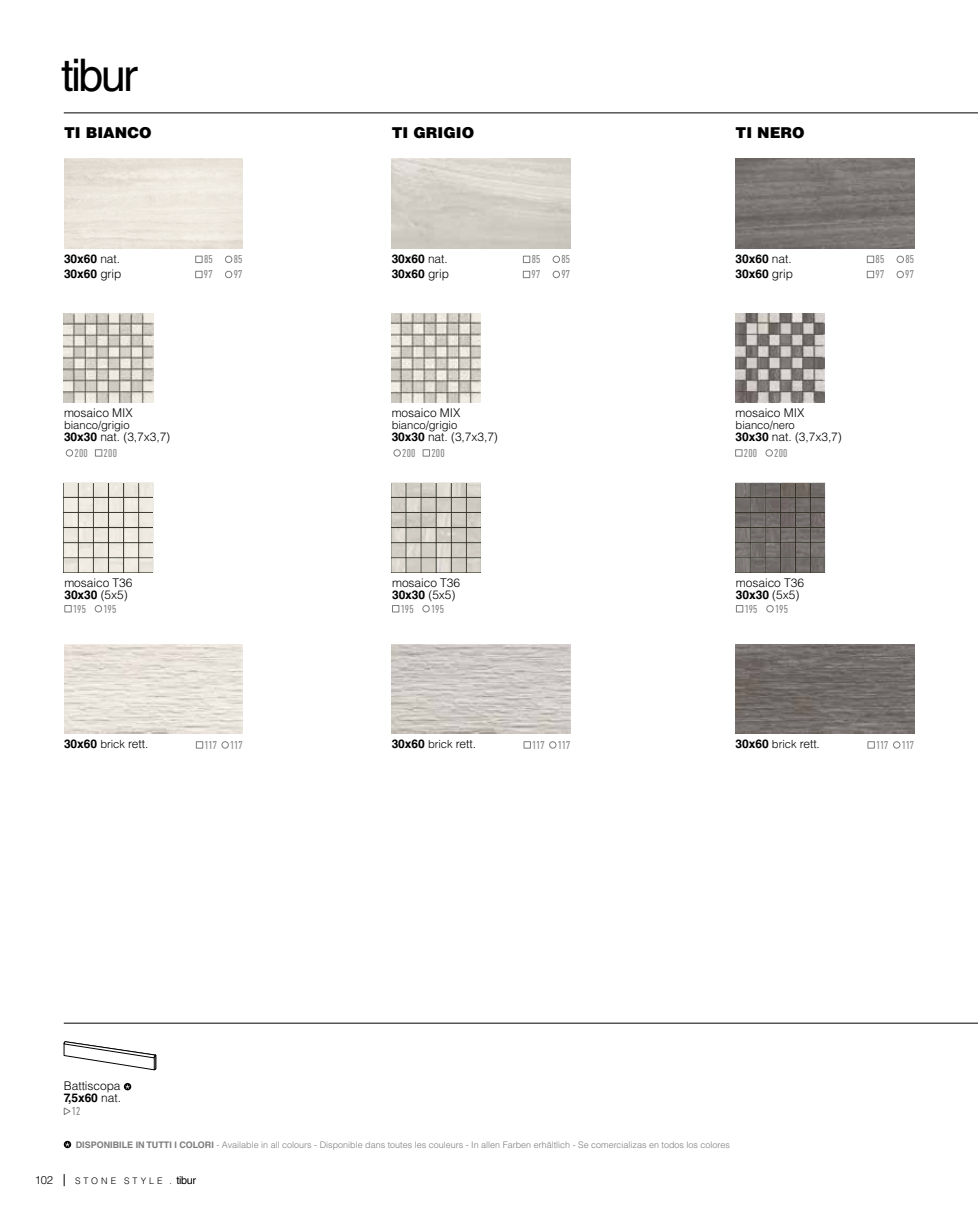
<style>
.page{position:relative;width:978px;height:1212px;background:#fff}
.page>*{position:absolute;margin:0;border:0;box-sizing:border-box;transform-origin:0 0}
.t1{font:45px "Helvetica LT Std";letter-spacing:-.06em;color:#000}
.t2{font:900 15px "Helvetica LT Std";color:#000}
.t3{font:300 12px/12px "Helvetica LT Std";letter-spacing:-.005em;color:#000}
.t4{font:700 12px "Helvetica LT Std";letter-spacing:-.005em;color:#000}
.t5{font:500 condensed 11.25px "DIN Pro";letter-spacing:.02em;color:#878787}
.t6{font:300 11.25px "Helvetica LT Std";letter-spacing:-.005em;color:#000}
.t7{font:300 9px "Helvetica LT Std";color:#7c7b7b}
.t8{font:300 9px "Helvetica LT Std";letter-spacing:.33em;color:#000}
.s1{font-weight:300}
.s2{font-weight:700}
.s3{font-weight:300;font-size:11.25px}
.s4{font-weight:400;font-size:10.8px}
</style>
<div class="page">
<svg style="left:64px;top:1141px;width:7px;height:7px"></svg>
<svg style="left:65px;top:1142px;width:5px;height:4px"></svg>
<hr style="left:64px;top:113px;width:914px;height:1px;background:#000">
<hr style="left:64px;top:1023px;width:914px;height:1px;background:#000">
<img style="left:736px;top:159px;width:178px;height:89px">
<img style="left:736px;top:644px;width:178px;height:89px">
<img style="left:392px;top:644px;width:178px;height:89px">
<img style="left:64px;top:644px;width:179px;height:89px">
<div style="left:867px;top:271px;width:7px;height:7px;border:1px solid #7c7b7b"></div>
<div style="left:523px;top:271px;width:7px;height:7px;border:1px solid #7c7b7b"></div>
<div style="left:195px;top:271px;width:7px;height:7px;border:1px solid #7c7b7b"></div>
<div style="left:897px;top:271px;width:7px;height:7px;border:1px solid #7c7b7b;border-radius:50%"></div>
<div style="left:553px;top:271px;width:7px;height:7px;border:1px solid #7c7b7b;border-radius:50%"></div>
<div style="left:225px;top:271px;width:7px;height:7px;border:1px solid #7c7b7b;border-radius:50%"></div>
<div style="left:867px;top:256px;width:7px;height:7px;border:1px solid #7c7b7b"></div>
<div style="left:523px;top:256px;width:7px;height:7px;border:1px solid #7c7b7b"></div>
<div style="left:195px;top:256px;width:7px;height:7px;border:1px solid #7c7b7b"></div>
<div style="left:868px;top:741px;width:7px;height:7px;border:1px solid #7c7b7b"></div>
<div style="left:524px;top:741px;width:7px;height:7px;border:1px solid #7c7b7b"></div>
<div style="left:196px;top:741px;width:7px;height:7px;border:1px solid #7c7b7b"></div>
<div style="left:897px;top:256px;width:7px;height:7px;border:1px solid #7c7b7b;border-radius:50%"></div>
<div style="left:553px;top:256px;width:7px;height:7px;border:1px solid #7c7b7b;border-radius:50%"></div>
<div style="left:225px;top:256px;width:7px;height:7px;border:1px solid #7c7b7b;border-radius:50%"></div>
<div style="left:893px;top:741px;width:7px;height:7px;border:1px solid #7c7b7b;border-radius:50%"></div>
<div style="left:549px;top:741px;width:7px;height:7px;border:1px solid #7c7b7b;border-radius:50%"></div>
<div style="left:222px;top:741px;width:7px;height:7px;border:1px solid #7c7b7b;border-radius:50%"></div>
<div style="left:736px;top:605px;width:7px;height:7px;border:1px solid #7c7b7b"></div>
<div style="left:392px;top:605px;width:7px;height:7px;border:1px solid #7c7b7b"></div>
<div style="left:65px;top:605px;width:7px;height:7px;border:1px solid #7c7b7b"></div>
<div style="left:735px;top:449px;width:7px;height:7px;border:1px solid #7c7b7b"></div>
<div style="left:423px;top:449px;width:7px;height:7px;border:1px solid #7c7b7b"></div>
<div style="left:95px;top:449px;width:7px;height:7px;border:1px solid #7c7b7b"></div>
<div style="left:766px;top:605px;width:7px;height:7px;border:1px solid #7c7b7b;border-radius:50%"></div>
<div style="left:423px;top:605px;width:7px;height:7px;border:1px solid #7c7b7b;border-radius:50%"></div>
<div style="left:95px;top:605px;width:7px;height:7px;border:1px solid #7c7b7b;border-radius:50%"></div>
<div style="left:766px;top:449px;width:7px;height:7px;border:1px solid #7c7b7b;border-radius:50%"></div>
<div style="left:394px;top:449px;width:7px;height:7px;border:1px solid #7c7b7b;border-radius:50%"></div>
<div style="left:66px;top:449px;width:7px;height:7px;border:1px solid #7c7b7b;border-radius:50%"></div>
<img style="left:735px;top:313px;width:89px;height:89px">
<img style="left:391px;top:313px;width:90px;height:89px">
<svg style="left:736px;top:483px;width:89px;height:89px;background:#6e6965"></svg>
<svg style="left:391px;top:483px;width:90px;height:89px;background:#c4c0b7"></svg>
<svg style="left:64px;top:483px;width:89px;height:89px;background:#dad6cd"></svg>
<img style="left:64px;top:313px;width:89px;height:89px">
<svg style="left:64px;top:1041px;width:93px;height:29px"></svg>
<svg style="left:124px;top:1083px;width:7px;height:7px"></svg>
<svg style="left:125px;top:1084px;width:5px;height:5px"></svg>
<svg style="left:64px;top:1107px;width:7px;height:8px"></svg>
<svg style="left:64px;top:1174px;width:1px;height:12px"></svg>
<h1 class="t1" style="left:61px;top:49px;width:78px">tibur</h1>
<p class="t2" style="left:64px;top:123px;width:89px">TI BIANCO</p>
<p class="t2" style="left:392px;top:123px;width:84px">TI GRIGIO</p>
<p class="t2" style="left:736px;top:123px;width:71px">TI NERO</p>
<p class="t4" style="left:64px;top:252px;width:58px">30x60 <span class="s1">nat.</span></p>
<p class="t4" style="left:392px;top:252px;width:58px">30x60 <span class="s1">nat.</span></p>
<p class="t4" style="left:736px;top:252px;width:58px">30x60 <span class="s1">nat.</span></p>
<p class="t5" style="left:204px;top:252px;width:10px">85</p>
<p class="t5" style="left:532px;top:252px;width:10px">85</p>
<p class="t5" style="left:876px;top:252px;width:10px">85</p>
<p class="t5" style="left:234px;top:252px;width:10px">85</p>
<p class="t5" style="left:561px;top:252px;width:10px">85</p>
<p class="t5" style="left:905px;top:252px;width:10px">85</p>
<p class="t4" style="left:64px;top:267px;width:59px">30x60 <span class="s1">grip</span></p>
<p class="t4" style="left:392px;top:267px;width:59px">30x60 <span class="s1">grip</span></p>
<p class="t4" style="left:736px;top:267px;width:59px">30x60 <span class="s1">grip</span></p>
<p class="t5" style="left:204px;top:268px;width:10px">97</p>
<p class="t5" style="left:234px;top:268px;width:10px">97</p>
<p class="t5" style="left:532px;top:268px;width:10px">97</p>
<p class="t5" style="left:561px;top:268px;width:10px">97</p>
<p class="t5" style="left:876px;top:268px;width:10px">97</p>
<p class="t5" style="left:905px;top:268px;width:10px">97</p>
<p class="t3" style="left:64px;top:407px;width:70px">mosaico MIX</p>
<p class="t6" style="left:64px;top:418px;width:67px">bianco/grigio</p>
<p class="t3" style="left:64px;top:431px;width:108px"><span class="s2">30x30</span> nat. (3,7x3,7)</p>
<p class="t3" style="left:392px;top:407px;width:70px">mosaico MIX</p>
<p class="t6" style="left:392px;top:418px;width:67px">bianco/grigio</p>
<p class="t3" style="left:392px;top:431px;width:108px"><span class="s2">30x30</span> nat. (3,7x3,7)</p>
<p class="t3" style="left:736px;top:407px;width:70px">mosaico MIX</p>
<p class="t6" style="left:736px;top:418px;width:61px">bianco/nero</p>
<p class="t3" style="left:736px;top:431px;width:108px"><span class="s2">30x30</span> nat. (3,7x3,7)</p>
<p class="t5" style="left:75px;top:446px;width:15px">200</p>
<p class="t5" style="left:402px;top:446px;width:15px">200</p>
<p class="t5" style="left:774px;top:446px;width:15px">200</p>
<p class="t5" style="left:104px;top:446px;width:15px">200</p>
<p class="t5" style="left:431px;top:446px;width:15px">200</p>
<p class="t5" style="left:744px;top:446px;width:15px">200</p>
<p class="t3" style="left:64px;top:577px;width:70px">mosaico T36<br><span class="s2">30x30</span> (5x5)</p>
<p class="t3" style="left:392px;top:577px;width:70px">mosaico T36<br><span class="s2">30x30</span> (5x5)</p>
<p class="t3" style="left:736px;top:577px;width:70px">mosaico T36<br><span class="s2">30x30</span> (5x5)</p>
<p class="t5" style="left:73px;top:602px;width:14px">195</p>
<p class="t5" style="left:401px;top:602px;width:14px">195</p>
<p class="t5" style="left:745px;top:602px;width:14px">195</p>
<p class="t5" style="left:103px;top:602px;width:14px">195</p>
<p class="t5" style="left:431px;top:602px;width:14px">195</p>
<p class="t5" style="left:775px;top:602px;width:14px">195</p>
<p class="t4" style="left:64px;top:737px;width:86px">30x60 <span class="s3">brick</span> <span class="s1">rett.</span></p>
<p class="t4" style="left:392px;top:737px;width:86px">30x60 <span class="s3">brick</span> <span class="s1">rett.</span></p>
<p class="t4" style="left:736px;top:737px;width:86px">30x60 <span class="s3">brick</span> <span class="s1">rett.</span></p>
<p class="t5" style="left:205px;top:738px;width:14px">117</p>
<p class="t5" style="left:532px;top:738px;width:14px">117</p>
<p class="t5" style="left:876px;top:738px;width:14px">117</p>
<p class="t5" style="left:230px;top:738px;width:14px">117</p>
<p class="t5" style="left:558px;top:738px;width:14px">117</p>
<p class="t5" style="left:902px;top:738px;width:14px">117</p>
<p class="t6" style="left:35px;top:1173px;width:20px">102</p>
<p class="t3" style="left:64px;top:1080px;width:59px">Battiscopa<br><span class="s2">7,5x60</span> nat.</p>
<p class="t5" style="left:72px;top:1104px;width:10px">12</p>
<p class="t7" style="left:76px;top:1139px;width:656px"><span class="s2">DISPONIBILE IN TUTTI I COLORI</span> - Available in all colours - Disponible dans toutes les couleurs - In allen Farben erhältlich - Se comercializas en todos los colores</p>
<p class="t8" style="left:75px;top:1175px;width:123px">STONE STYLE . <span class="s4">tibur</span></p>
</div>
